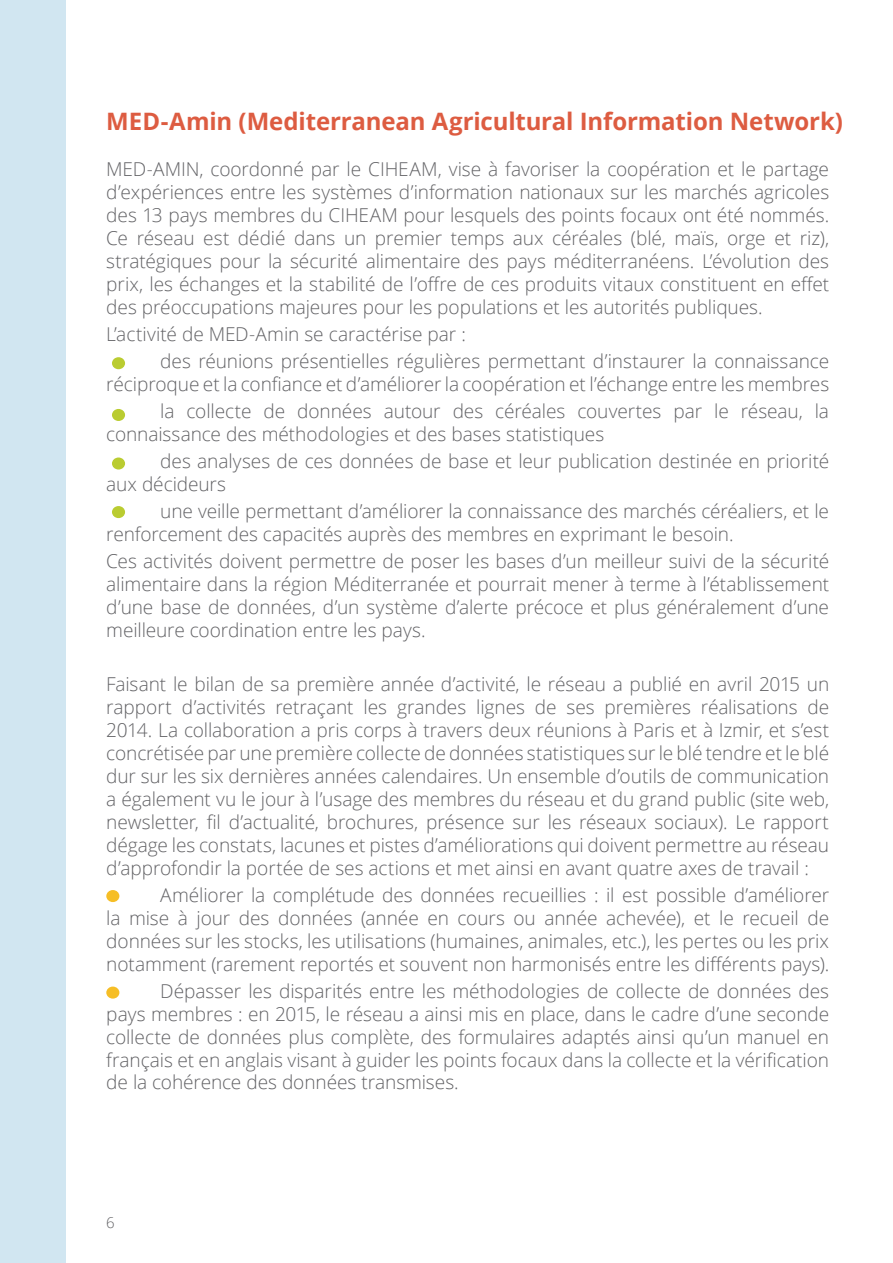
<style>
.page{position:relative;width:893px;height:1263px;background:#fff}
.page>*{position:absolute;margin:0;border:0;box-sizing:border-box;transform-origin:0 0}
.t1{font:700 24px "Open Sans";letter-spacing:-.005em;color:#dd5c41}
.t2{font:300 19.05px/23px "Open Sans";letter-spacing:-.005em;color:#636366;text-align:justify}
.t3{font:300 15px "Open Sans";color:#636366}
</style>
<div class="page">
<div style="left:112px;top:357px;width:13px;height:12px;background:#bacc31;border-radius:50%"></div>
<div style="left:112px;top:409px;width:13px;height:12px;background:#bacc31;border-radius:50%"></div>
<div style="left:112px;top:457px;width:13px;height:12px;background:#bacc31;border-radius:50%"></div>
<div style="left:112px;top:506px;width:13px;height:12px;background:#bacc31;border-radius:50%"></div>
<div style="left:106px;top:890px;width:13px;height:12px;background:#f6be26;border-radius:50%"></div>
<div style="left:106px;top:986px;width:13px;height:12px;background:#f6be26;border-radius:50%"></div>
<div style="left:0;top:1px;width:66px;height:1262px;background:#d1e6f1"></div>
<p class="t1" style="left:106px;top:104px;width:738px">MED-Amin (Mediterranean Agricultural Information Network)</p>
<p class="t2" style="left:106px;top:157px;width:724px">MED-AMIN, coordonné par le CIHEAM, vise à favoriser la coopération et le partage d’expériences entre les systèmes d’information nationaux sur les marchés agricoles des 13 pays membres du CIHEAM pour lesquels des points focaux ont été nommés.<br>Ce réseau est dédié dans un premier temps aux céréales (blé, maïs, orge et riz), stratégiques pour la sécurité alimentaire des pays méditerranéens. L’évolution des prix, les échanges et la stabilité de l’offre de ces produits vitaux constituent en effet des préoccupations majeures pour les populations et les autorités publiques.</p>
<p class="t2" style="left:160px;top:320px;width:670px;line-height:27.2px;text-indent:-54px">L’activité de MED-Amin se caractérise par :<br>des réunions présentielles régulières permettant d’instaurer la connaissance</p>
<p class="t2" style="left:106px;top:370px;width:724px;line-height:27.2px;text-align:right">réciproque et la confiance et d’améliorer la coopération et l’échange entre les membres la collecte de données autour des céréales couvertes par le réseau, la</p>
<p class="t2" style="left:160px;top:420px;width:670px;line-height:27.2px;text-indent:-54px">connaissance des méthodologies et des bases statistiques<br>des analyses de ces données de base et leur publication destinée en priorité</p>
<p class="t2" style="left:160px;top:470px;width:670px;line-height:27.2px;text-indent:-54px">aux décideurs<br>une veille permettant d’améliorer la connaissance des marchés céréaliers, et le</p>
<p class="t2" style="left:106px;top:520px;width:724px;line-height:27.2px">renforcement des capacités auprès des membres en exprimant le besoin.<br>Ces activités doivent permettre de poser les bases d’un meilleur suivi de la sécurité</p>
<p class="t2" style="left:106px;top:572px;width:724px">alimentaire dans la région Méditerranée et pourrait mener à terme à l’établissement d’une base de données, d’un système d’alerte précoce et plus généralement d’une meilleure coordination entre les pays.</p>
<p class="t2" style="left:106px;top:672px;width:724px">Faisant le bilan de sa première année d’activité, le réseau a publié en avril 2015 un rapport d’activités retraçant les grandes lignes de ses premières réalisations de 2014. La collaboration a pris corps à travers deux réunions à Paris et à Izmir, et s’est concrétisée par une première collecte de données statistiques sur le blé tendre et le blé dur sur les six dernières années calendaires. Un ensemble d’outils de communication a également vu le jour à l’usage des membres du réseau et du grand public (site web, newsletter, fil d’actualité, brochures, présence sur les réseaux sociaux). Le rapport dégage les constats, lacunes et pistes d’améliorations qui doivent permettre au réseau d’approfondir la portée de ses actions et met ainsi en avant quatre axes de travail :</p>
<p class="t2" style="left:106px;top:883px;width:724px;text-indent:54px">Améliorer la complétude des données recueillies : il est possible d’améliorer la mise à jour des données (année en cours ou année achevée), et le recueil de données sur les stocks, les utilisations (humaines, animales, etc.), les pertes ou les prix notamment (rarement reportés et souvent non harmonisés entre les différents pays).</p>
<p class="t2" style="left:106px;top:979px;width:724px;text-indent:54px">Dépasser les disparités entre les méthodologies de collecte de données des pays membres : en 2015, le réseau a ainsi mis en place, dans le cadre d’une seconde collecte de données plus complète, des formulaires adaptés ainsi qu’un manuel en français et en anglais visant à guider les points focaux dans la collecte et la vérification de la cohérence des données transmises.</p>
<p class="t3" style="left:106px;top:1212px;width:10px">6</p>
</div>
